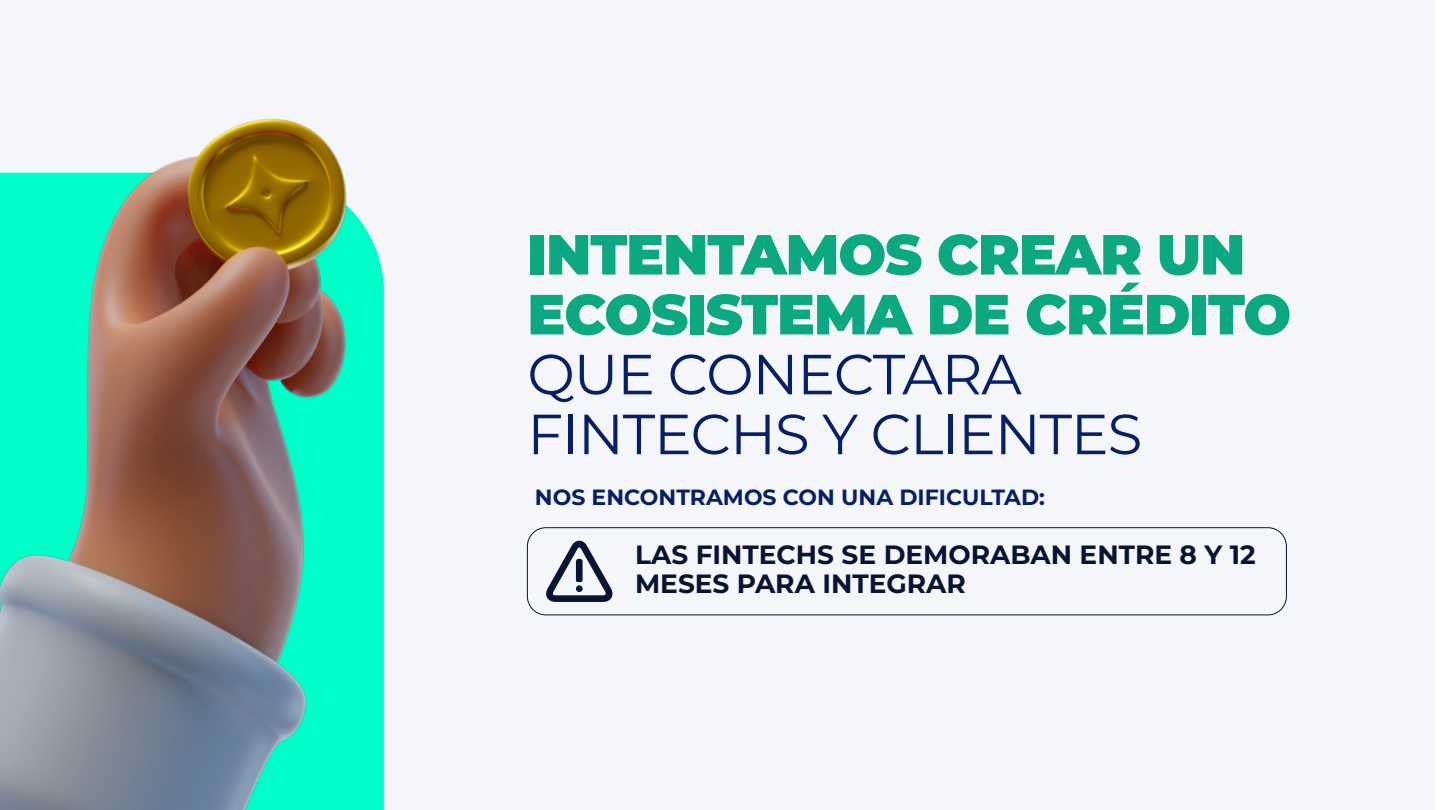
<style>
.page{position:relative;width:1440px;height:810px;background:#fff}
.page>*{position:absolute;margin:0;border:0;box-sizing:border-box;transform-origin:0 0}
.t1{font:900 56.47px/59.8px "Montserrat";letter-spacing:-.02em;color:#0ba882}
.t2{font:56.47px/59.8px "Montserrat";letter-spacing:-.02em;color:#071f69}
.t3{font:700 26.4px/29px "Montserrat";color:#071433}
.t4{font:700 21.98px "Montserrat";color:#071f69}
</style>
<div class="page">
<div style="left:0;top:0;width:1435px;height:810px;background:#f4f6f9"></div>
<img style="left:0;top:118px;width:384px;height:692px">
<div style="left:527px;top:527px;width:760px;height:88px;border:1px solid #071433;border-radius:19px"></div>
<svg style="left:546px;top:540px;width:67px;height:62px"></svg>
<div style="left:576px;top:585px;width:7px;height:7px;background:#071433;border-radius:50%"></div>
<h1 class="t1" style="left:527px;top:224px;width:765px">INTENTAMOS CREAR UN<br>ECOSISTEMA DE CRÉDITO</h1>
<h1 class="t2" style="left:527px;top:344px;width:616px">QUE CONECTARA<br>FINTECHS Y CLIENTES</h1>
<p class="t4" style="left:535px;top:484px;width:512px">NOS ENCONTRAMOS CON UNA DIFICULTAD:</p>
<p class="t3" style="left:635px;top:540px;width:622px">LAS FINTECHS SE DEMORABAN ENTRE 8 Y 12<br>MESES PARA INTEGRAR</p>
</div>
